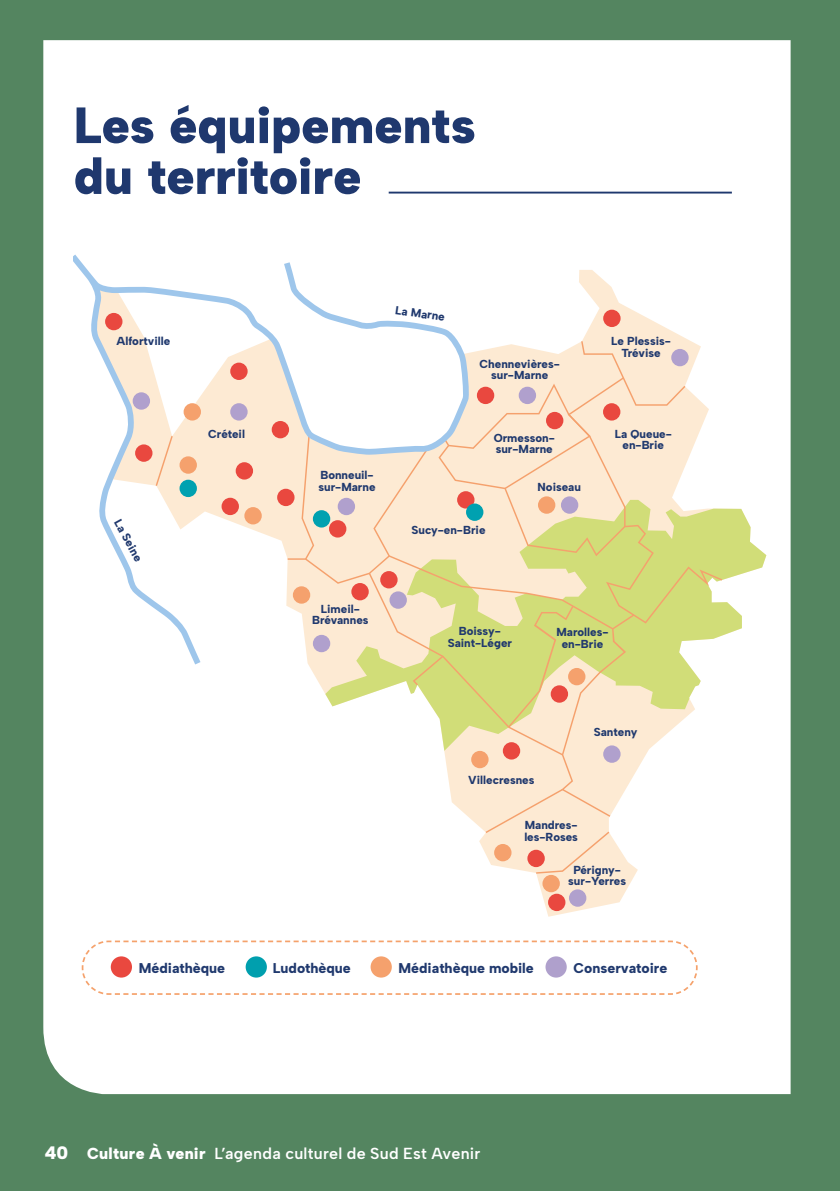
<style>
.page{position:relative;width:840px;height:1191px;background:#fff}
.page>*{position:absolute;margin:0;border:0;box-sizing:border-box;transform-origin:0 0}
.t1{font:900 50.8px/50.8px "Albert Sans";color:#1f386e}
.t2{font:600 16px "Albert Sans";letter-spacing:.015em;color:#fff}
.t3{font:800 14.2px "Albert Sans";color:#20396e}
.t4{font:800 11.6px/11.6px "Albert Sans";color:#20396e;text-align:center}
.s1{font-weight:900;font-size:18px}
.s2{font-weight:900}
</style>
<div class="page">
<div style="left:0;top:0;width:839px;height:1191px;background:#548560"></div>
<div style="left:43px;top:40px;width:747px;height:1054px;background:#fff"></div>
<div style="left:94px;top:270px;width:671px;height:646px;background:#fff"></div>
<svg style="left:685px;top:500px;width:81px;height:251px;background:#f4f6de"></svg>
<svg style="left:685px;top:438px;width:36px;height:185px;background:#e5eab0"></svg>
<svg style="left:287px;top:341px;width:398px;height:532px;background:#f3ebc7"></svg>
<svg style="left:74px;top:254px;width:396px;height:410px;background:#f8f3ea"></svg>
<div style="left:457px;top:491px;width:17px;height:17px;background:#e9483f;border-radius:50%"></div>
<div style="left:329px;top:520px;width:17px;height:17px;background:#e9483f;border-radius:50%"></div>
<div style="left:277px;top:489px;width:17px;height:17px;background:#e9483f;border-radius:50%"></div>
<div style="left:271px;top:421px;width:18px;height:17px;background:#e9483f;border-radius:50%"></div>
<div style="left:230px;top:362px;width:17px;height:18px;background:#e9483f;border-radius:50%"></div>
<div style="left:179px;top:480px;width:18px;height:17px;background:#00a1b0;border-radius:50%"></div>
<div style="left:313px;top:510px;width:17px;height:17px;background:#00a1b0;border-radius:50%"></div>
<div style="left:183px;top:403px;width:18px;height:17px;background:#f5a16d;border-radius:50%"></div>
<div style="left:179px;top:456px;width:18px;height:18px;background:#f5a16d;border-radius:50%"></div>
<div style="left:244px;top:507px;width:17px;height:17px;background:#f5a16d;border-radius:50%"></div>
<div style="left:293px;top:586px;width:17px;height:17px;background:#f5a16d;border-radius:50%"></div>
<div style="left:537px;top:496px;width:18px;height:18px;background:#f5a16d;border-radius:50%"></div>
<div style="left:567px;top:668px;width:18px;height:17px;background:#f5a16d;border-radius:50%"></div>
<div style="left:494px;top:844px;width:17px;height:17px;background:#f5a16d;border-radius:50%"></div>
<div style="left:542px;top:875px;width:17px;height:17px;background:#f5a16d;border-radius:50%"></div>
<div style="left:133px;top:392px;width:17px;height:18px;background:#b0a0cd;border-radius:50%"></div>
<div style="left:230px;top:403px;width:17px;height:17px;background:#b0a0cd;border-radius:50%"></div>
<div style="left:221px;top:498px;width:18px;height:17px;background:#e9483f;border-radius:50%"></div>
<div style="left:337px;top:498px;width:18px;height:17px;background:#b0a0cd;border-radius:50%"></div>
<div style="left:313px;top:635px;width:17px;height:17px;background:#b0a0cd;border-radius:50%"></div>
<div style="left:518px;top:387px;width:17px;height:17px;background:#b0a0cd;border-radius:50%"></div>
<div style="left:560px;top:496px;width:18px;height:18px;background:#b0a0cd;border-radius:50%"></div>
<div style="left:603px;top:745px;width:17px;height:18px;background:#b0a0cd;border-radius:50%"></div>
<div style="left:568px;top:889px;width:18px;height:17px;background:#b0a0cd;border-radius:50%"></div>
<div style="left:105px;top:313px;width:17px;height:17px;background:#e9483f;border-radius:50%"></div>
<div style="left:135px;top:444px;width:17px;height:18px;background:#e9483f;border-radius:50%"></div>
<div style="left:235px;top:462px;width:18px;height:17px;background:#e9483f;border-radius:50%"></div>
<div style="left:602px;top:403px;width:18px;height:17px;background:#e9483f;border-radius:50%"></div>
<div style="left:603px;top:310px;width:17px;height:17px;background:#e9483f;border-radius:50%"></div>
<div style="left:545px;top:412px;width:18px;height:17px;background:#e9483f;border-radius:50%"></div>
<div style="left:476px;top:387px;width:18px;height:17px;background:#e9483f;border-radius:50%"></div>
<div style="left:351px;top:583px;width:17px;height:17px;background:#e9483f;border-radius:50%"></div>
<div style="left:380px;top:571px;width:17px;height:17px;background:#e9483f;border-radius:50%"></div>
<div style="left:550px;top:685px;width:17px;height:17px;background:#e9483f;border-radius:50%"></div>
<div style="left:547px;top:893px;width:18px;height:18px;background:#e9483f;border-radius:50%"></div>
<div style="left:527px;top:849px;width:17px;height:18px;background:#e9483f;border-radius:50%"></div>
<div style="left:502px;top:742px;width:18px;height:17px;background:#e9483f;border-radius:50%"></div>
<div style="left:389px;top:591px;width:17px;height:18px;background:#afa0cc;border-radius:50%"></div>
<div style="left:671px;top:349px;width:17px;height:17px;background:#b0a0cd;border-radius:50%"></div>
<div style="left:466px;top:503px;width:17px;height:18px;background:#00a1b0;border-radius:50%"></div>
<div style="left:471px;top:751px;width:17px;height:17px;background:#f5a16d;border-radius:50%"></div>
<svg style="left:81px;top:939px;width:617px;height:56px;background:#fefbf8"></svg>
<div style="left:111px;top:956px;width:21px;height:21px;background:#e9483f;border-radius:50%"></div>
<div style="left:245px;top:956px;width:22px;height:21px;background:#009fae;border-radius:50%"></div>
<div style="left:370px;top:956px;width:21px;height:21px;background:#f5a16d;border-radius:50%"></div>
<div style="left:545px;top:956px;width:21px;height:21px;background:#afa0cc;border-radius:50%"></div>
<hr style="left:388px;top:192px;width:343px;height:1px;background:#1f386e">
<h1 class="t1" style="left:74px;top:100px;width:403px">Les équipements du territoire</h1>
<p class="t4" style="left:116px;top:335px;width:55px">Alfortville</p>
<p class="t4" style="left:122px;top:517px;width:47px;rotate:61deg">La Seine</p>
<p class="t4" style="left:208px;top:428px;width:38px">Créteil</p>
<p class="t4" style="left:318px;top:469px;width:59px;text-align:left">Bonneuil&shy;sur-Marne</p>
<p class="t4" style="left:396px;top:304px;width:51px;rotate:8deg">La Marne</p>
<p class="t4" style="left:479px;top:358px;width:82px">Chennevières&shy;sur-Marne</p>
<p class="t4" style="left:611px;top:335px;width:61px">Le Plessis-<br>Trévise</p>
<p class="t4" style="left:493px;top:432px;width:63px;text-align:left">Ormesson&shy;sur-Marne</p>
<p class="t4" style="left:614px;top:428px;width:58px">La Queue&shy;en-Brie</p>
<p class="t4" style="left:537px;top:481px;width:45px">Noiseau</p>
<p class="t4" style="left:411px;top:524px;width:75px">Sucy-en-Brie</p>
<p class="t4" style="left:312px;top:603px;width:58px">Limeil-<br>Brévannes</p>
<p class="t4" style="left:447px;top:625px;width:66px">Boissy-<br>Saint-Léger</p>
<p class="t4" style="left:556px;top:626px;width:53px">Marolles&shy;en-Brie</p>
<p class="t4" style="left:593px;top:726px;width:45px">Santeny</p>
<p class="t4" style="left:468px;top:774px;width:68px">Villecresnes</p>
<p class="t4" style="left:524px;top:819px;width:55px;text-align:left">Mandres&shy;les-Roses</p>
<p class="t4" style="left:568px;top:864px;width:59px">Périgny&shy;sur-Yerres</p>
<p class="t3" style="left:139px;top:959px;width:88px">Médiathèque</p>
<p class="t3" style="left:273px;top:959px;width:79px">Ludothèque</p>
<p class="t3" style="left:398px;top:959px;width:137px">Médiathèque mobile</p>
<p class="t3" style="left:573px;top:959px;width:95px">Conservatoire</p>
<h2 class="t2" style="left:45px;top:1143px;width:437px"><span class="s1">40</span> <span class="s2">Culture À venir</span> L’agenda culturel de Sud Est Avenir</h2>
</div>
